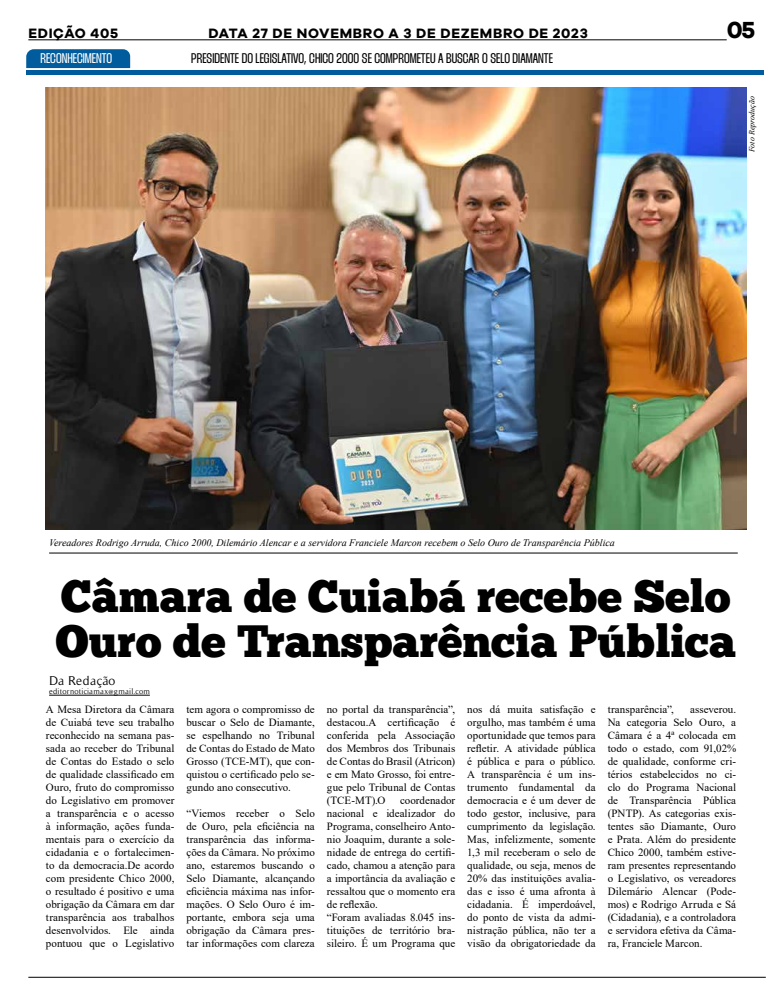
<style>
.page{position:relative;width:780px;height:993px;background:#fff}
.page>*{position:absolute;margin:0;border:0;box-sizing:border-box;transform-origin:0 0}
.t1{font:45px/45px "Chunk Five Ex";color:#000}
.t2{font:700 24px "Galyon";color:#000}
.t3{font:900 14px "Thunder";color:#000}
.t4{font:700 14px "Galyon";letter-spacing:.05em;color:#000}
.t5{font:900 14px "Thunder";color:#fff}
.t6{font:13px "Timeless";color:#000}
.t7{font:11px/13px "Times New Roman";color:#000;text-align:justify}
.t8{font:italic 10px "Times New Roman";color:#000}
.t9{font:8px "Timeless";letter-spacing:.025em;color:#000}
.t10{font:italic 8px "Times New Roman";color:#000}
</style>
<div class="page">
<img style="left:46px;top:87px;width:700px;height:442px">
<hr style="left:28px;top:39px;width:698px;height:1px;background:#000">
<hr style="left:49px;top:694px;width:101px;height:1px;background:#000">
<hr style="left:49px;top:552px;width:688px;height:1px;background:#000">
<hr style="left:28px;top:976px;width:737px;height:1px;background:#000">
<hr style="left:26px;top:70px;width:737px;height:4px;background:#005c9c">
<svg style="left:26px;top:49px;width:104px;height:19px;background:#06609e"></svg>
<p class="t4" style="left:28px;top:24px;width:91px">EDIÇÃO 405</p>
<p class="t4" style="left:208px;top:24px;width:381px">DATA 27 DE NOVEMBRO A 3 DE DEZEMBRO DE 2023</p>
<h2 class="t2" style="left:726px;top:15px;width:30px">05</h2>
<p class="t5" style="left:40px;top:51px;width:73px">RECONHECIMENTO</p>
<p class="t3" style="left:191px;top:51px;width:363px">PRESIDENTE DO LEGISLATIVO, CHICO 2000 SE COMPROMETEU A BUSCAR O SELO DIAMANTE</p>
<p class="t10" style="left:746px;top:152px;width:57px;rotate:-90deg">Foto Reprodução</p>
<p class="t8" style="left:49px;top:535px;width:567px">Vereadores Rodrigo Arruda, Chico 2000, Dilemário Alencar e a servidora Franciele Marcon recebem o Selo Ouro de Transparência Pública</p>
<h1 class="t1" style="left:55px;top:572px;width:682px">Câmara de Cuiabá recebe Selo<br>Ouro de Transparência Pública</h1>
<p class="t6" style="left:49px;top:673px;width:68px">Da Redação</p>
<p class="t9" style="left:49px;top:687px;width:102px">editornoticiamax@gmail.com</p>
<p class="t7" style="left:46px;top:702px;width:130px">A Mesa Diretora da Câmara de Cuiabá teve seu trabalho reconhecido na semana pas&shy;sada ao receber do Tribunal de Contas do Estado o selo de qualidade classificado em Ouro, fruto do compromisso do Legislativo em promover a transparência e o acesso à informação, ações funda&shy;mentais para o exercício da cidadania e o fortalecimen&shy;to da democracia.De acordo com presidente Chico 2000, o resultado é positivo e uma obrigação da Câmara em dar transparência aos trabalhos desenvolvidos. Ele ainda pontuou que o Legislativo</p>
<p class="t7" style="left:186px;top:702px;width:130px">tem agora o compromisso de buscar o Selo de Diamante, se espelhando no Tribunal de Contas do Estado de Mato Grosso (TCE-MT), que con&shy;quistou o certificado pelo se&shy;gundo ano consecutivo.</p>
<p class="t7" style="left:186px;top:806px;width:130px">“Viemos receber o Selo de Ouro, pela eficiência na transparência das informa&shy;ções da Câmara. No próximo ano, estaremos buscando o Selo Diamante, alcançando eficiência máxima nas infor&shy;mações. O Selo Ouro é im&shy;portante, embora seja uma obrigação da Câmara pres&shy;tar informações com clareza</p>
<p class="t7" style="left:327px;top:702px;width:130px">no portal da transparência”, destacou.A certificação é conferida pela Associação dos Membros dos Tribunais de Contas do Brasil (Atricon) e em Mato Grosso, foi entre&shy;gue pelo Tribunal de Contas (TCE-MT).O</p>
<p class="t7" style="left:327px;top:793px;width:130px;text-align:left;text-indent:73px">coordenador nacional e idealizador do<br>Programa, conselheiro Anto&shy;nio Joaquim, durante a sole&shy;nidade de entrega do certifi&shy;cado, chamou a atenção para a importância da avaliação e ressaltou que o momento era de reflexão.<br>“Foram avaliadas 8.045 ins&shy;tituições de território bra&shy;sileiro. É um Programa que</p>
<p class="t7" style="left:467px;top:702px;width:130px">nos dá muita satisfação e orgulho, mas também é uma oportunidade que temos para refletir. A atividade pública é pública e para o público.<br>A transparência é um ins&shy;trumento fundamental da democracia e é um dever de todo gestor, inclusive, para cumprimento da legislação.<br>Mas, infelizmente, somente 1,3 mil receberam o selo de qualidade, ou seja, menos de 20% das instituições avalia&shy;das e isso é uma afronta à cidadania. É imperdoável, do ponto de vista da admi&shy;nistração pública, não ter a visão da obrigatoriedade da</p>
<p class="t7" style="left:607px;top:702px;width:68px">transparência”,</p>
<p class="t7" style="left:607px;top:702px;width:130px;text-indent:82px">asseverou.<br>Na categoria Selo Ouro, a Câmara é a 4ª colocada em todo o estado, com 91,02% de qualidade, conforme cri&shy;térios estabelecidos no ci&shy;clo do Programa Nacional de Transparência Pública (PNTP). As categorias exis&shy;tentes são Diamante, Ouro e Prata. Além do presidente Chico 2000, também estive&shy;ram presentes representando o Legislativo, os vereadores Dilemário Alencar (Pode&shy;mos) e Rodrigo Arruda e Sá (Cidadania), e a controladora e servidora efetiva da Câma&shy;ra, Franciele Marcon.</p>
</div>
